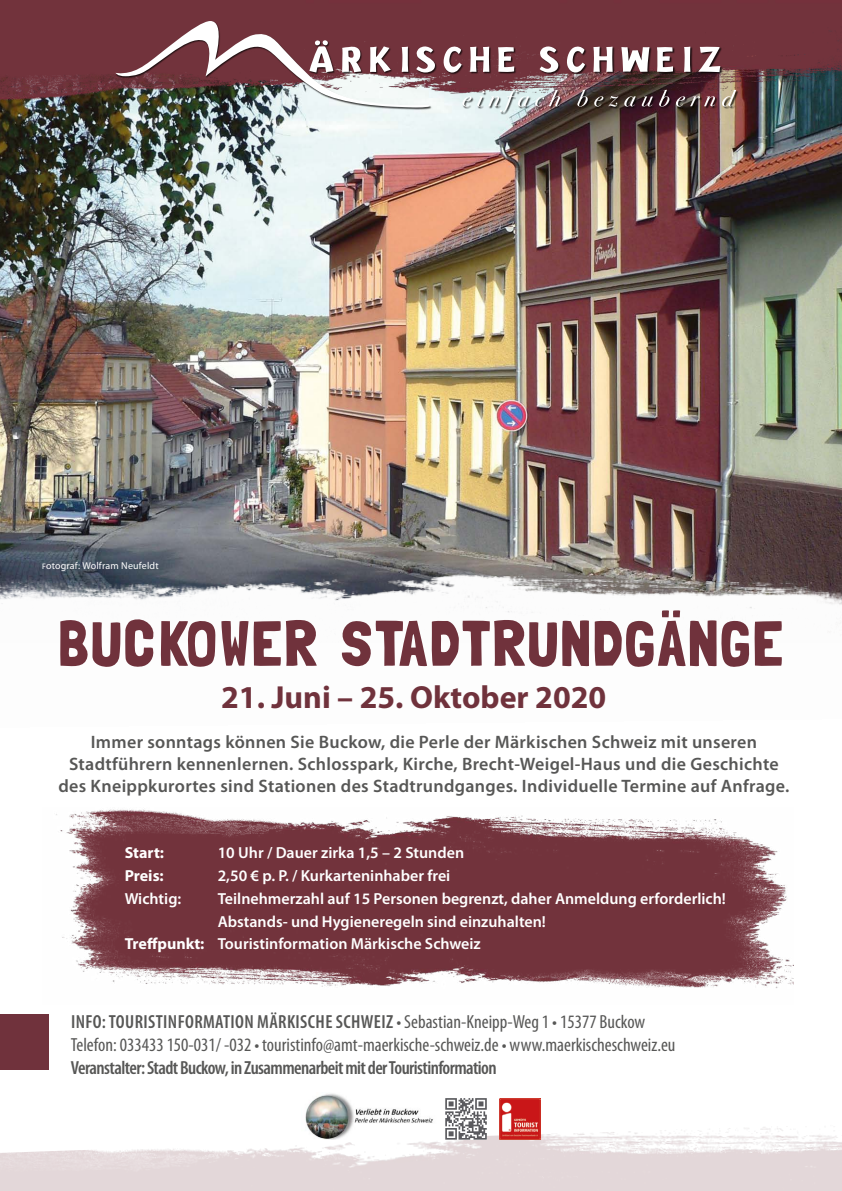
<style>
.page{position:relative;width:842px;height:1191px;background:#fff}
.page>*{position:absolute;margin:0;border:0;box-sizing:border-box;transform-origin:0 0}
.t1{font:64px "Londrina Solid";letter-spacing:.02em;color:#70323c}
.t2{font:700 32px "Myriad Pro";color:#70323c}
.t3{font:condensed 19px/23px "Myriad Pro";color:#575756}
.t4{font:600 condensed 19px "Myriad Pro";letter-spacing:-.03em;color:#575756}
.t5{font:600 18px/21.6px "Myriad Pro";letter-spacing:.015em;color:#575756;text-align:center}
.t6{font:600 16px "Myriad Pro";color:#fff}
.t7{font:700 16px "Myriad Pro";color:#fff}
.t8{font:10px "Myriad Pro";letter-spacing:.015em;color:#fff}
.s1{font-size:8px}
.s2{font-weight:700}
.s3{font-weight:600}
</style>
<div class="page">
<img style="left:56px;top:809px;width:737px;height:179px">
<img style="left:0;top:103px;width:842px;height:466px">
<img style="left:0;top:0;width:842px;height:103px">
<img style="left:0;top:569px;width:842px;height:50px">
<img style="left:0;top:1123px;width:842px;height:68px">
<div style="left:0;top:1013px;width:48px;height:56px;background:#70323c"></div>
<div style="left:116px;top:21px;width:622px;height:93px;background:#000;opacity:.75"></div>
<svg style="left:462px;top:90px;width:67px;height:22px"></svg>
<svg style="left:535px;top:90px;width:25px;height:17px"></svg>
<svg style="left:577px;top:90px;width:11px;height:17px"></svg>
<svg style="left:594px;top:96px;width:9px;height:11px"></svg>
<svg style="left:609px;top:96px;width:9px;height:11px"></svg>
<svg style="left:624px;top:96px;width:12px;height:11px"></svg>
<svg style="left:642px;top:96px;width:11px;height:10px"></svg>
<svg style="left:659px;top:90px;width:10px;height:17px"></svg>
<svg style="left:676px;top:96px;width:39px;height:11px"></svg>
<svg style="left:722px;top:90px;width:14px;height:17px"></svg>
<svg style="left:116px;top:21px;width:320px;height:88px"></svg>
<svg style="left:442px;top:46px;width:20px;height:27px"></svg>
<svg style="left:470px;top:47px;width:19px;height:25px"></svg>
<svg style="left:498px;top:47px;width:16px;height:25px"></svg>
<svg style="left:540px;top:46px;width:19px;height:26px"></svg>
<svg style="left:565px;top:46px;width:20px;height:27px"></svg>
<svg style="left:593px;top:47px;width:20px;height:25px"></svg>
<svg style="left:621px;top:47px;width:28px;height:25px"></svg>
<svg style="left:657px;top:47px;width:16px;height:25px"></svg>
<svg style="left:684px;top:47px;width:6px;height:25px"></svg>
<svg style="left:698px;top:47px;width:22px;height:25px"></svg>
<img style="left:499px;top:1098px;width:41px;height:41px">
<img style="left:302px;top:1093px;width:141px;height:46px">
<svg style="left:445px;top:1139px;width:42px;height:1px"></svg>
<svg style="left:445px;top:1098px;width:42px;height:41px"></svg>
<p class="t8" style="left:42px;top:559px;width:118px"><span class="s1">F</span>otograf: Wolfram Neufeldt</p>
<h1 class="t1" style="left:58px;top:606px;width:727px">BUCKOWER STADTRUNDGÄNGE</h1>
<h2 class="t2" style="left:221px;top:676px;width:387px">21. Juni – 25. Oktober 2020</h2>
<p class="t5" style="left:58px;top:731px;width:732px">Immer sonntags können Sie Buckow, die Perle der Märkischen Schweiz mit unseren<br>Stadtführern kennenlernen. Schlosspark, Kirche, Brecht-Weigel-Haus und die Geschichte des Kneippkurortes sind Stationen des Stadtrundganges. Individuelle Termine auf Anfrage.</p>
<p class="t7" style="left:125px;top:842px;width:41px">Start:</p>
<p class="t6" style="left:218px;top:843px;width:248px">10 Uhr / Dauer zirka 1,5 – 2 Stunden</p>
<p class="t7" style="left:125px;top:865px;width:41px">Preis:</p>
<p class="t6" style="left:218px;top:865px;width:234px">2,50 € p. P. / Kurkarteninhaber frei</p>
<p class="t6" style="left:125px;top:888px;width:58px">Wichtig:</p>
<p class="t6" style="left:218px;top:888px;width:510px">Teilnehmerzahl auf 15 Personen begrenzt, daher Anmeldung erforderlich!</p>
<p class="t6" style="left:218px;top:911px;width:330px">Abstands- und Hygieneregeln sind einzuhalten!</p>
<p class="t6" style="left:125px;top:933px;width:358px"><span class="s2">Treffpunkt:</span> Touristinformation Märkische Schweiz</p>
<p class="t3" style="left:71px;top:1010px;width:606px"><span class="s3">INFO: TOURISTINFORMATION MÄRKISCHE SCHWEIZ</span> • Sebastian-Kneipp-Weg 1 • 15377 Buckow<br>Telefon: 033433 150-031/ -032 • touristinfo@amt-maerkische-schweiz.de • www.maerkischeschweiz.eu</p>
<p class="t4" style="left:71px;top:1057px;width:427px">Veranstalter: Stadt Buckow, in Zusammenarbeit mit der Touristinformation</p>
</div>
